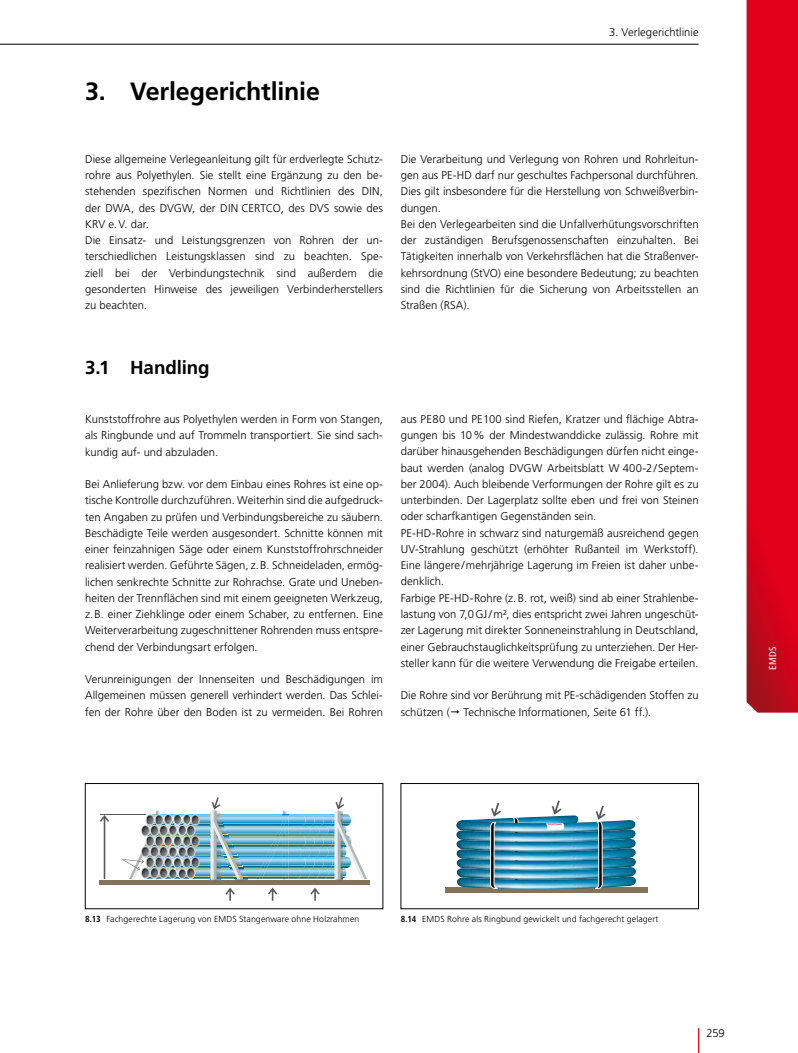
<style>
.page{position:relative;width:798px;height:1053px;background:#fff}
.page>*{position:absolute;margin:0;border:0;box-sizing:border-box;transform-origin:0 0}
.t1{font:700 25px "Frutiger LT Std";letter-spacing:-.005em;color:#000}
.t2{font:700 18.75px "Frutiger LT Std";letter-spacing:-.005em;color:#000}
.t3{font:300 11.25px/16.2px "Frutiger LT Std";letter-spacing:.005em;color:#000}
.t4{font:condensed 10px "Frutiger LT Std";color:#fff}
.t5{font:300 8.75px "Frutiger LT Std";letter-spacing:.01em;color:#000}
.s1{font-weight:700;font-stretch:condensed}
</style>
<div class="page">
<hr style="left:697px;top:1028px;width:2px;height:24px;background:#e2001a">
<hr style="left:0;top:44px;width:698px;height:1px;background:#000">
<svg style="left:746px;top:0;width:51px;height:712px;background:#dd0a22"></svg>
<hr style="left:101px;top:814px;width:45px;height:1px;background:#58585a">
<div style="left:99px;top:879px;width:270px;height:5px;background:#85725a"></div>
<svg style="left:100px;top:814px;width:9px;height:65px"></svg>
<svg style="left:122px;top:797px;width:245px;height:103px"></svg>
<img style="left:163px;top:814px;width:28px;height:64px">
<div style="left:85px;top:783px;width:298px;height:125px;border:1px solid #000"></div>
<div style="left:445px;top:887px;width:202px;height:6px;background:#85725a"></div>
<img style="left:468px;top:815px;width:108px;height:5px">
<img style="left:456px;top:842px;width:179px;height:6px">
<img style="left:456px;top:848px;width:179px;height:9px">
<img style="left:456px;top:857px;width:179px;height:10px">
<img style="left:456px;top:867px;width:179px;height:9px">
<img style="left:457px;top:876px;width:179px;height:13px">
<img style="left:456px;top:832px;width:179px;height:10px">
<img style="left:456px;top:820px;width:179px;height:12px">
<svg style="left:545px;top:823px;width:19px;height:6px"></svg>
<svg style="left:576px;top:805px;width:29px;height:84px"></svg>
<svg style="left:490px;top:802px;width:28px;height:87px"></svg>
<svg style="left:551px;top:800px;width:10px;height:14px"></svg>
<div style="left:400px;top:783px;width:298px;height:125px;border:1px solid #000"></div>
<h1 class="t1" style="left:85px;top:77px;width:236px">3. Verlegerichtlinie</h1>
<p class="t3" style="left:609px;top:24px;width:91px">3. Verlegerichtlinie</p>
<p class="t3" style="left:85px;top:151px;width:299px">Diese allgemeine Verlegeanleitung gilt für erdverlegte Schutz&shy;rohre aus Polyethylen. Sie stellt eine Ergänzung zu den be&shy;stehenden spezifischen Normen und Richtlinien des DIN, der DWA, des DVGW, der DIN CERTCO, des DVS sowie des KRV e.V. dar.<br>Die Einsatz- und Leistungsgrenzen von Rohren der un&shy;terschiedlichen Leistungsklassen sind zu beachten. Spe&shy;ziell bei der Verbindungstechnik sind außerdem die gesonderten Hinweise des jeweiligen Verbinderherstellers zu beachten.</p>
<p class="t3" style="left:400px;top:151px;width:299px">Die Verarbeitung und Verlegung von Rohren und Rohrleitun&shy;gen aus PE-HD darf nur geschultes Fachpersonal durchführen.<br>Dies gilt insbesondere für die Herstellung von Schweißverbin&shy;dungen.<br>Bei den Verlegearbeiten sind die Unfallverhütungsvorschriften der zuständigen Berufsgenossenschaften einzuhalten. Bei Tätigkeiten innerhalb von Verkehrsflächen hat die Straßenver&shy;kehrsordnung (StVO) eine besondere Bedeutung; zu beachten sind die Richtlinien für die Sicherung von Arbeitsstellen an Straßen (RSA).</p>
<h2 class="t2" style="left:85px;top:356px;width:126px">3.1 Handling</h2>
<p class="t3" style="left:85px;top:411px;width:299px;text-align:justify">Kunststoffrohre aus Polyethylen werden in Form von Stangen, als Ringbunde und auf Trommeln transportiert. Sie sind sach&shy;kundig auf- und abzuladen.</p>
<p class="t3" style="left:85px;top:476px;width:299px;text-align:justify">Bei Anlieferung bzw. vor dem Einbau eines Rohres ist eine op&shy;tische Kontrolle durchzuführen. Weiterhin sind die aufgedruck&shy;ten Angaben zu prüfen und Verbindungsbereiche zu säubern.<br>Beschädigte Teile werden ausgesondert. Schnitte können mit einer feinzahnigen Säge oder einem Kunststoffrohrschneider realisiert werden. Geführte Sägen, z.B. Schneideladen, ermög&shy;lichen senkrechte Schnitte zur Rohrachse. Grate und Uneben&shy;heiten der Trennflächen sind mit einem geeigneten Werkzeug, z.B. einer Ziehklinge oder einem Schaber, zu entfernen. Eine Weiterverarbeitung zugeschnittener Rohrenden muss entspre&shy;chend der Verbindungsart erfolgen.</p>
<p class="t3" style="left:85px;top:671px;width:299px;text-align:justify">Verunreinigungen der Innenseiten und Beschädigungen im Allgemeinen müssen generell verhindert werden. Das Schlei&shy;fen der Rohre über den Boden ist zu vermeiden. Bei Rohren</p>
<p class="t3" style="left:400px;top:411px;width:299px">aus PE80 und PE100 sind Riefen, Kratzer und flächige Abtra&shy;gungen bis 10% der Mindestwanddicke zulässig. Rohre mit darüber hinausgehenden Beschädigungen dürfen nicht einge&shy;baut werden (analog DVGW Arbeitsblatt W 400-2/Septem&shy;ber 2004). Auch bleibende Verformungen der Rohre gilt es zu unterbinden. Der Lagerplatz sollte eben und frei von Steinen oder scharfkantigen Gegenständen sein.<br>PE-HD-Rohre in schwarz sind naturgemäß ausreichend gegen UV-Strahlung geschützt (erhöhter Rußanteil im Werkstoff).<br>Eine längere /mehrjährige Lagerung im Freien ist daher unbe&shy;denklich.<br>Farbige PE-HD-Rohre (z.B. rot, weiß) sind ab einer Strahlenbe&shy;lastung von 7,0GJ/m², dies entspricht zwei Jahren ungeschüt&shy;zer Lagerung mit direkter Sonneneinstrahlung in Deutschland, einer Gebrauchstauglichkeitsprüfung zu unterziehen. Der Her&shy;steller kann für die weitere Verwendung die Freigabe erteilen.</p>
<p class="t3" style="left:400px;top:687px;width:299px">Die Rohre sind vor Berührung mit PE-schädigenden Stoffen zu schützen ( Technische Informationen, Seite 61 ff.).</p>
<p class="t4" style="left:766px;top:669px;width:25px;rotate:-90deg">EMDS</p>
<p class="t5" style="left:85px;top:914px;width:276px"><span class="s1">8.13</span> Fachgerechte Lagerung von EMDS Stangenware ohne Holzrahmen</p>
<p class="t5" style="left:400px;top:914px;width:259px"><span class="s1">8.14</span> EMDS Rohre als Ringbund gewickelt und fachgerecht gelagert</p>
<p class="t3" style="left:706px;top:1024px;width:20px">259</p>
</div>
